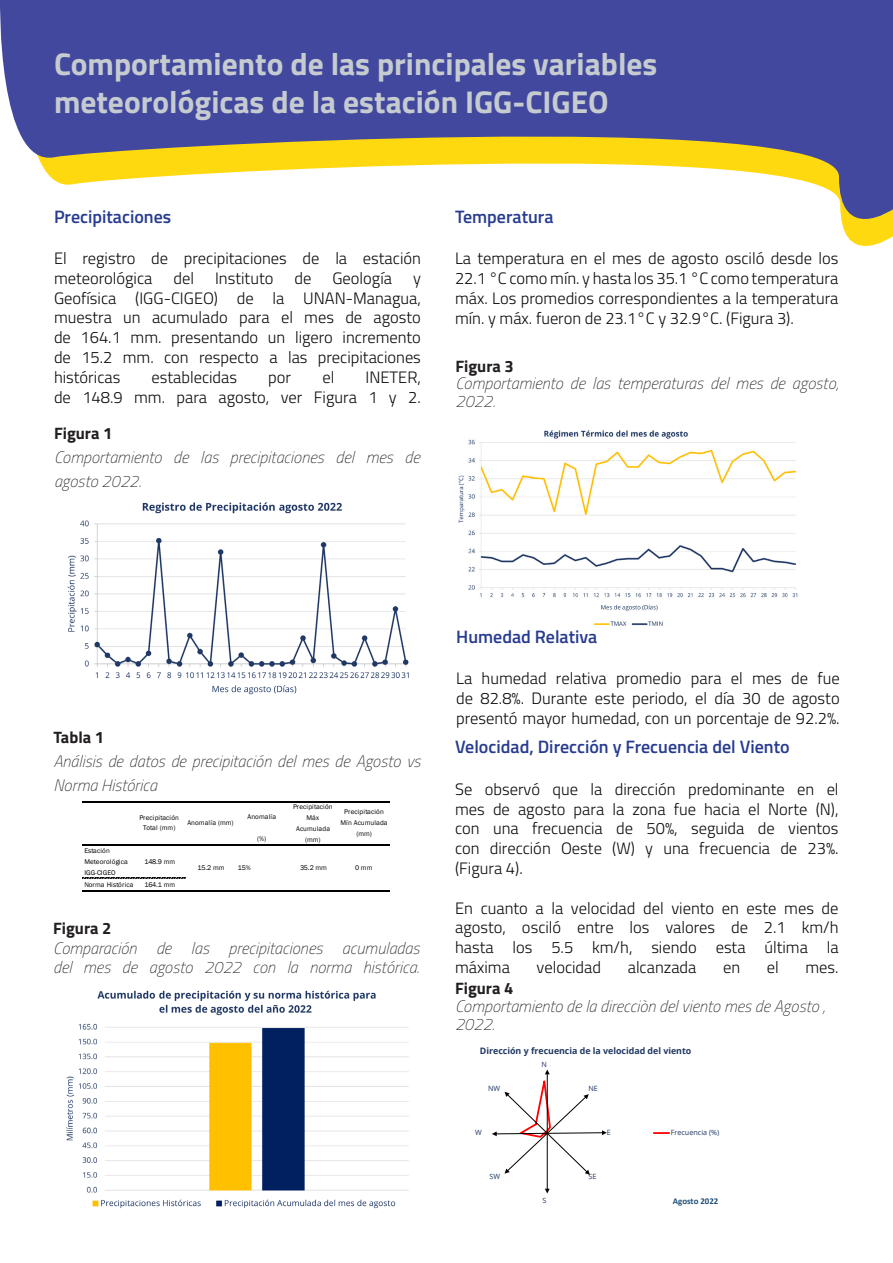
<style>
.page{position:relative;width:893px;height:1263px;background:#fff}
.page>*{position:absolute;margin:0;border:0;box-sizing:border-box;transform-origin:0 0}
.t1{font:700 31.5px/37.8px "Titillium";color:#c5cbcf}
.t2{font:600 18px "Titillium";color:#273b8f}
.t3{font:300 16.5px/19.8px "Titillium";color:#0b090c;text-align:justify}
.t4{font:italic 100 16.5px/19.8px "Titillium";color:#231f20}
.t5{font:700 16.5px "Titillium";color:#231f20}
.t6{font:700 8.85px "Open Sans";letter-spacing:-.005em;color:#203864}
.t7{font:700 8.85px "Calibri";letter-spacing:.005em;color:#1f4e79}
.t8{font:7.2px "Open Sans";color:#203864}
.t9{font:7.05px/10.8px "Franklin Gothic";letter-spacing:.01em;color:#000;text-align:center}
</style>
<div class="page">
<svg style="left:0;top:0;width:893px;height:246px;fill:#41489e"></svg>
<img style="left:458px;top:430px;width:340px;height:196px">
<img style="left:66px;top:990px;width:343px;height:219px">
<svg style="left:492px;top:1069px;width:178px;height:125px"></svg>
<hr style="left:82px;top:801px;width:308px;height:1px;background:#000">
<hr style="left:82px;top:844px;width:308px;height:2px;background:#000">
<hr style="left:82px;top:878px;width:103px;height:1px;background:#bfbfbf">
<hr style="left:82px;top:890px;width:308px;height:2px;background:#000">
<img style="left:67px;top:502px;width:342px;height:193px">
<p class="t1" style="left:54px;top:43px;width:605px">Comportamiento de las principales variables meteorológicas de la estación IGG-CIGEO</p>
<p class="t2" style="left:54px;top:203px;width:119px">Precipitaciones</p>
<p class="t3" style="left:54px;top:248px;width:368px">El registro de precipitaciones de la estación meteorológica</p>
<p class="t3" style="left:173px;top:267px;width:22px">del</p>
<p class="t3" style="left:215px;top:267px;width:60px">Instituto</p>
<p class="t3" style="left:294px;top:267px;width:18px">de</p>
<p class="t3" style="left:332px;top:267px;width:61px">Geología</p>
<p class="t3" style="left:413px;top:267px;width:9px">y</p>
<p class="t3" style="left:54px;top:287px;width:368px">Geofísica (IGG-CIGEO) de la UNAN-Managua,</p>
<p class="t3" style="left:54px;top:307px;width:368px">muestra un acumulado para el mes de agosto de 164.1 mm. presentando un ligero incremento de 15.2 mm. con respecto a las precipitaciones históricas</p>
<p class="t3" style="left:152px;top:366px;width:87px">establecidas</p>
<p class="t3" style="left:268px;top:366px;width:24px">por</p>
<p class="t3" style="left:322px;top:366px;width:13px">el</p>
<p class="t3" style="left:365px;top:366px;width:57px">INETER,</p>
<p class="t3" style="left:54px;top:386px;width:368px">de 148.9 mm. para agosto, ver Figura 1 y 2.</p>
<p class="t5" style="left:54px;top:420px;width:60px">Figura 1</p>
<p class="t4" style="left:54px;top:446px;width:367px">Comportamiento de las precipitaciones del mes de</p>
<p class="t4" style="left:54px;top:470px;width:89px">agosto 2022.</p>
<p class="t2" style="left:455px;top:203px;width:100px">Temperatura</p>
<p class="t3" style="left:455px;top:248px;width:385px">La temperatura en el mes de agosto osciló desde los 22.1 °C como mín. y hasta los 35.1 °C como temperatura máx. Los promedios correspondientes a la temperatura mín. y máx. fueron de 23.1°C y 32.9°C. (Figura 3).</p>
<p class="t5" style="left:455px;top:353px;width:60px">Figura 3</p>
<p class="t4" style="left:455px;top:373px;width:385px">Comportamiento de las temperaturas del mes de agosto,</p>
<p class="t4" style="left:455px;top:391px;width:41px">2022.</p>
<p class="t5" style="left:53px;top:724px;width:52px">Tabla 1</p>
<p class="t4" style="left:53px;top:750px;width:369px">Análisis de datos de precipitación del mes de Agosto vs</p>
<p class="t4" style="left:53px;top:774px;width:105px">Norma Histórica</p>
<p class="t9" style="left:139px;top:812px;width:41px">Precipitación<br>Total (mm)</p>
<p class="t9" style="left:187px;top:818px;width:48px">Anomalía (mm)</p>
<p class="t9" style="left:248px;top:811px;width:30px">Anomalía</p>
<p class="t9" style="left:257px;top:833px;width:11px">(%)</p>
<p class="t9" style="left:293px;top:802px;width:41px">Precipitación<br>Máx<br>Acumulada (mm)</p>
<p class="t9" style="left:340px;top:807px;width:49px">Precipitación<br>Mín Acumulada (mm)</p>
<p class="t9" style="left:84px;top:845px;width:45px;text-align:left">Estación<br>Meteorológica<br>IGG-CIGEO</p>
<p class="t9" style="left:145px;top:856px;width:32px">148.9 mm</p>
<p class="t9" style="left:84px;top:880px;width:51px">Norma Histórica</p>
<p class="t9" style="left:145px;top:880px;width:32px">164.1 mm</p>
<p class="t9" style="left:198px;top:862px;width:28px">15.2 mm</p>
<p class="t9" style="left:238px;top:862px;width:14px">15%</p>
<p class="t9" style="left:300px;top:862px;width:28px">35.2 mm</p>
<p class="t9" style="left:355px;top:862px;width:19px">0 mm</p>
<p class="t5" style="left:53px;top:915px;width:60px">Figura 2</p>
<p class="t4" style="left:53px;top:937px;width:368px">Comparación de las precipitaciones acumuladas del mes de agosto 2022 con la norma histórica.</p>
<p class="t2" style="left:456px;top:623px;width:143px">Humedad Relativa</p>
<p class="t3" style="left:456px;top:668px;width:385px">La humedad relativa promedio para el mes de fue de 82.8%. Durante este periodo, el día 30 de agosto presentó mayor humedad, con un porcentaje de 92.2%.</p>
<p class="t2" style="left:455px;top:734px;width:336px">Velocidad, Dirección y Frecuencia del Viento</p>
<p class="t3" style="left:455px;top:778px;width:385px">Se observó que la dirección predominante en el mes de agosto para la zona fue hacia el Norte (N), con una frecuencia de 50%, seguida de vientos con dirección Oeste (W) y una frecuencia de 23%.</p>
<p class="t3" style="left:455px;top:857px;width:69px">(Figura 4).</p>
<p class="t3" style="left:455px;top:897px;width:385px">En cuanto a la velocidad del viento en este mes de</p>
<p class="t3" style="left:455px;top:917px;width:385px">agosto, osciló entre los valores de 2.1 km/h hasta los 5.5 km/h, siendo esta última la máxima</p>
<p class="t3" style="left:537px;top:956px;width:66px">velocidad</p>
<p class="t3" style="left:628px;top:956px;width:70px">alcanzada</p>
<p class="t3" style="left:723px;top:956px;width:19px">en</p>
<p class="t3" style="left:767px;top:956px;width:13px">el</p>
<p class="t3" style="left:805px;top:956px;width:35px">mes.</p>
<p class="t5" style="left:455px;top:975px;width:60px">Figura 4</p>
<p class="t4" style="left:455px;top:995px;width:372px">Comportamiento de la direcciòn del viento mes de Agosto ,</p>
<p class="t4" style="left:455px;top:1013px;width:41px">2022.</p>
<p class="t6" style="left:480px;top:1044px;width:213px">Dirección y frecuencia de la velocidad del viento</p>
<p class="t8" style="left:542px;top:1059px;width:7px">N</p>
<p class="t8" style="left:488px;top:1083px;width:14px">NW</p>
<p class="t8" style="left:588px;top:1083px;width:11px">NE</p>
<p class="t8" style="left:475px;top:1127px;width:8px">W</p>
<p class="t8" style="left:607px;top:1127px;width:6px">E</p>
<p class="t8" style="left:671px;top:1127px;width:50px">Frecuencia (%)</p>
<p class="t8" style="left:490px;top:1172px;width:12px">SW</p>
<p class="t8" style="left:588px;top:1172px;width:9px">SE</p>
<p class="t8" style="left:542px;top:1195px;width:5px">S</p>
<p class="t7" style="left:673px;top:1194px;width:47px">Agosto 2022</p>
</div>
